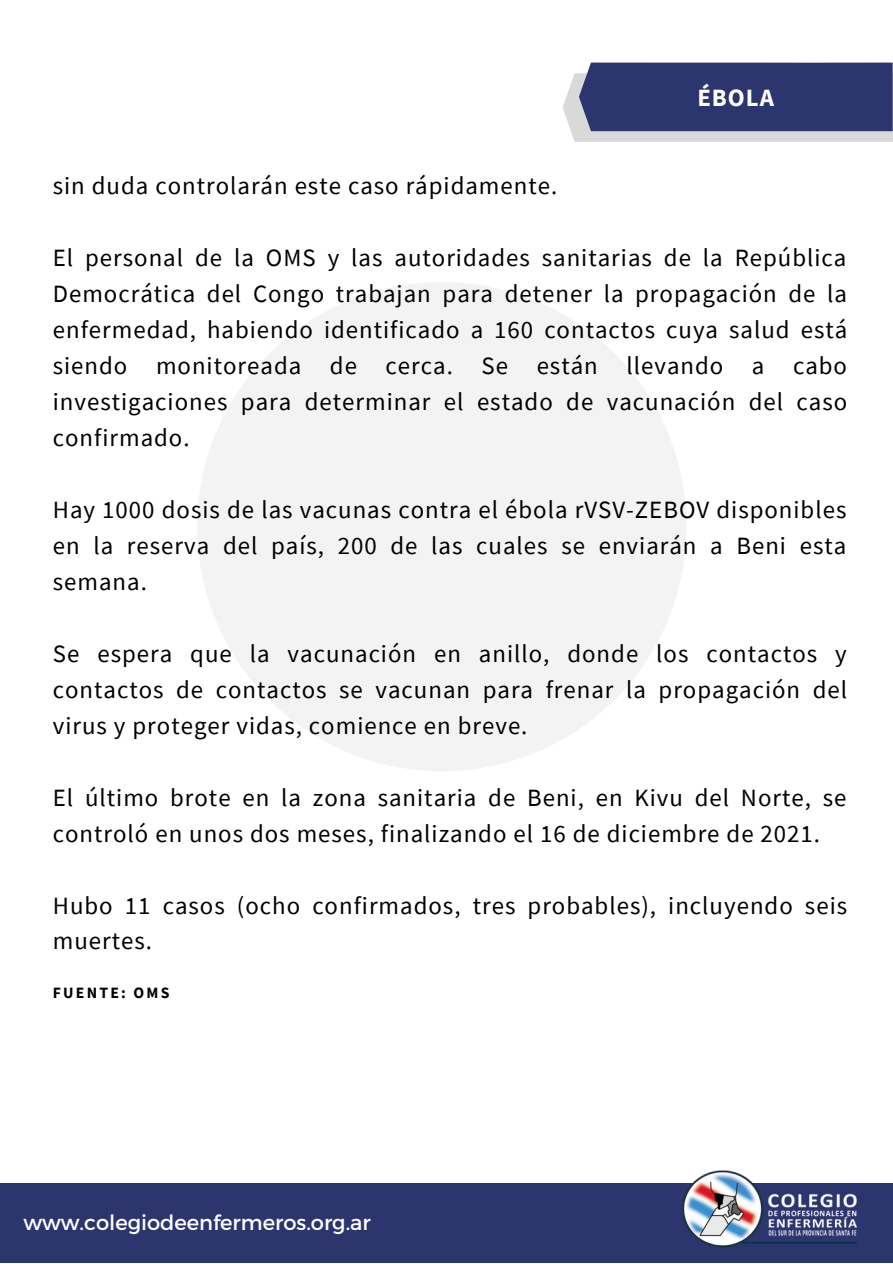
<style>
.page{position:relative;width:893px;height:1264px;background:#fff}
.page>*{position:absolute;margin:0;border:0;box-sizing:border-box;transform-origin:0 0}
.t1{font:24.9px/36px "Source Sans Pro";letter-spacing:.04em;color:#000;text-align:justify}
.t2{font:700 24.9px "Source Sans Pro";letter-spacing:.04em;color:#fff}
.t3{font:21px "Montserrat";color:#fff}
.t4{font:700 15.75px "Source Sans Pro";letter-spacing:.14em;color:#000}
</style>
<div class="page">
<div style="left:0;top:1183px;width:892px;height:79px;background:#2c356e"></div>
<img style="left:682px;top:1170px;width:175px;height:78px">
<svg style="left:562px;top:63px;width:330px;height:79px;background:#505785"></svg>
<div style="left:197px;top:282px;width:489px;height:489px;background:#f3f3f3;border-radius:50%"></div>
<p class="t1" style="left:53px;top:167px;width:506px">sin duda controlarán este caso rápidamente.</p>
<p class="t2" style="left:697px;top:82px;width:78px">ÉBOLA</p>
<p class="t1" style="left:53px;top:239px;width:795px">El personal de la OMS y las autoridades sanitarias de la República Democrática del Congo trabajan para detener la propagación de la enfermedad, habiendo identificado a 160 contactos cuya salud está siendo monitoreada de cerca. Se están llevando a cabo investigaciones para determinar el estado de vacunación del caso confirmado.</p>
<p class="t1" style="left:53px;top:491px;width:795px">Hay 1000 dosis de las vacunas contra el ébola rVSV-ZEBOV disponibles en la reserva del país, 200 de las cuales se enviarán a Beni esta semana.</p>
<p class="t1" style="left:53px;top:634px;width:795px">Se espera que la vacunación en anillo, donde los contactos y contactos de contactos se vacunan para frenar la propagación del virus y proteger vidas, comience en breve.</p>
<p class="t1" style="left:53px;top:778px;width:795px">El último brote en la zona sanitaria de Beni, en Kivu del Norte, se controló en unos dos meses, finalizando el 16 de diciembre de 2021.</p>
<p class="t1" style="left:53px;top:886px;width:795px">Hubo 11 casos (ocho confirmados, tres probables), incluyendo seis muertes.</p>
<p class="t4" style="left:53px;top:982px;width:118px">FUENTE: OMS</p>
<p class="t3" style="left:23px;top:1208px;width:349px">www.colegiodeenfermeros.org.ar</p>
</div>
